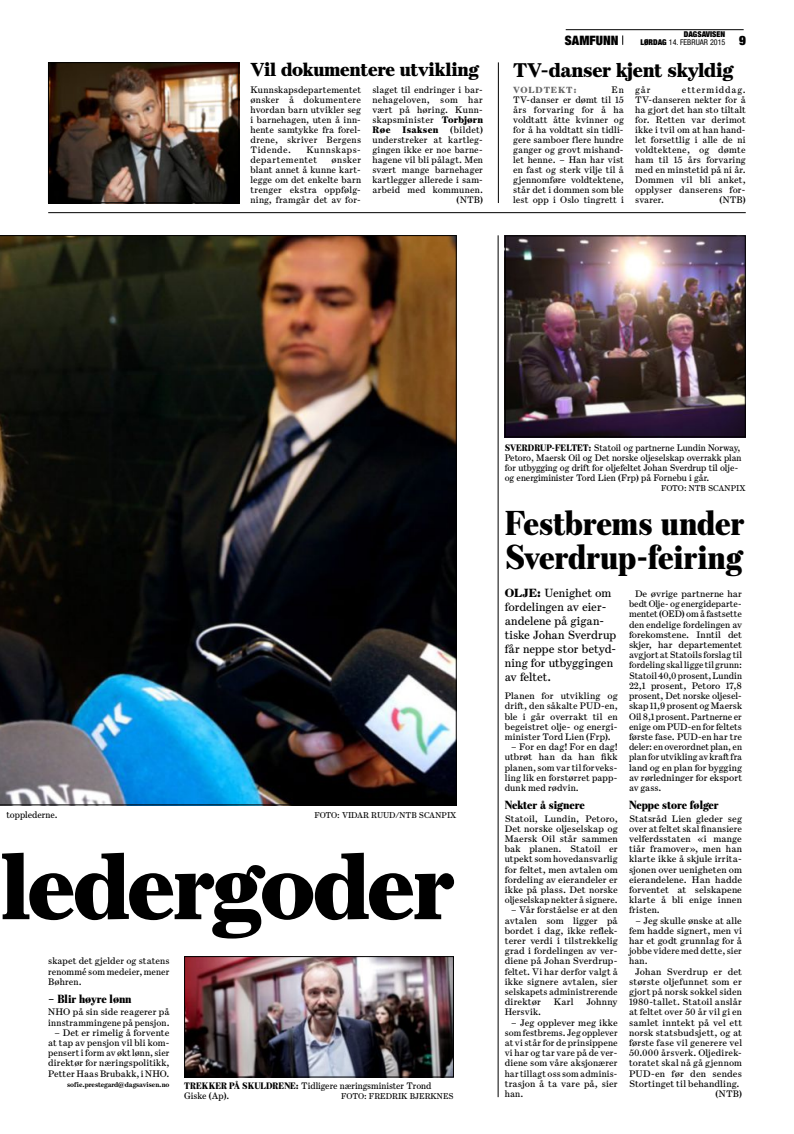
<style>
.page{position:relative;width:794px;height:1134px;background:#fff}
.page>*{position:absolute;margin:0;border:0;box-sizing:border-box;transform-origin:0 0}
.t1{font:900 94px "Escrow Text";letter-spacing:-.025em;color:#000}
.t2{font:900 35px/34px "Escrow Cond";letter-spacing:-.005em;color:#000}
.t3{font:900 20px "Escrow Text";letter-spacing:-.015em;color:#000}
.t4{font:900 19px "Escrow Text";letter-spacing:-.015em;color:#000}
.t5{font:900 condensed 13px "Helvetica Neue LT Std";color:#000}
.t6{font:12px/14px "Escrow Text";letter-spacing:-.005em;color:#000}
.t7{font:900 12px "Escrow Cond";color:#000}
.t8{font:9.5px/10.2px "Escrow Text";letter-spacing:.01em;color:#000;text-align:justify}
.t9{font:9.5px/10px "Escrow Text";letter-spacing:.045em;color:#000}
.t10{font:900 9px "Escrow Text";letter-spacing:.095em;color:#666}
.t11{font:8.5px "Escrow Text";color:#000}
.t12{font:900 condensed 8px/7.3px "Helvetica Neue LT Std";color:#000;text-align:right}
.t13{font:700 7px "Escrow Text";color:#000}
.s1{font-weight:900}
.s2{font-weight:400}
.s3{font-family:"Escrow Cond";font-weight:900}
</style>
<div class="page">
<hr style="left:566px;top:30px;width:177px;height:1px;background:#000">
<hr style="left:498px;top:62px;width:1px;height:141px;background:#000">
<hr style="left:48px;top:212px;width:698px;height:1px;background:#000">
<img style="left:50px;top:64px;width:187px;height:137px">
<div style="left:48px;top:62px;width:191px;height:141px;border:1px solid #000"></div>
<img style="left:0;top:235px;width:456px;height:570px">
<img style="left:186px;top:958px;width:266px;height:117px">
<div style="left:184px;top:956px;width:270px;height:121px;border:1px solid #000"></div>
<img style="left:507px;top:237px;width:237px;height:198px">
<div style="left:505px;top:235px;width:241px;height:202px;border:1px solid #000"></div>
<hr style="left:498px;top:235px;width:1px;height:862px;background:#000">
<h3 class="t4" style="left:250px;top:58px;width:230px">Vil dokumentere utvikling</h3>
<p class="t8" style="left:250px;top:84px;width:112px">Kunnskapsdepartementet ønsker å dokumentere hvordan barn utvikler seg i barnehagen, uten å inn&shy;hente samtykke fra forel&shy;drene, skriver Bergens Tidende.</p>
<p class="t9" style="left:250px;top:144px;width:112px;text-indent:56px">Kunnskaps&shy;departementet</p>
<p class="t8" style="left:250px;top:154px;width:112px;text-indent:81px">ønsker blant annet å kunne kart&shy;legge om det enkelte barn trenger ekstra oppfølg&shy;ning, framgår det av for-</p>
<p class="t8" style="left:372px;top:84px;width:112px">slaget til endringer i bar&shy;nehageloven, som har vært på høring. Kunn&shy;skapsminister <span class="s1">Torbjørn Røe</span></p>
<p class="t8" style="left:372px;top:124px;width:112px;text-align:right"><span class="s1">Isaksen</span> (bildet) understreker at kartleg&shy;gingen ikke er noe barne&shy;hagene vil bli pålagt. Men svært mange barnehager kartlegger allerede i sam&shy;arbeid med kommunen. (NTB)</p>
<p class="t12" style="left:640px;top:31px;width:86px">DAGSAVISEN<br>LØRDAG <span class="s2">14. FEBRUAR 2015</span></p>
<h3 class="t5" style="left:565px;top:32px;width:55px">SAMFUNN</h3>
<h3 class="t5" style="left:739px;top:32px;width:8px">9</h3>
<h3 class="t3" style="left:513px;top:58px;width:222px">TV-danser kjent skyldig</h3>
<p class="t8" style="left:513px;top:84px;width:112px;text-indent:98px">En TV-danser er dømt til 15 års forvaring for å ha voldtatt åtte kvinner og for å ha voldtatt sin tidli&shy;gere samboer flere hundre ganger og grovt mishand&shy;let henne. – Han har vist en fast og sterk vilje til å gjennomføre voldtektene, står det i dommen som ble lest opp i Oslo tingrett i</p>
<p class="t8" style="left:635px;top:84px;width:17px">går</p>
<p class="t8" style="left:635px;top:84px;width:112px;text-indent:47px">ettermiddag.<br>TV-danseren nekter for å ha gjort det han sto tiltalt for. Retten var derimot ikke i tvil om at han hand&shy;let forsettlig i alle de ni voldtektene, og dømte ham til 15 års forvaring med en minstetid på ni år.<br>Dommen vil bli anket, opplyser danserens for&shy;svarer.</p>
<p class="t10" style="left:513px;top:84px;width:65px">VOLDTEKT:</p>
<p class="t8" style="left:719px;top:194px;width:28px">(NTB)</p>
<p class="t8" style="left:7px;top:809px;width:52px">topplederne.</p>
<p class="t11" style="left:314px;top:809px;width:144px">FOTO: VIDAR RUUD/NTB SCANPIX</p>
<h1 class="t1" style="left:0;top:829px;width:454px">ledergoder</h1>
<p class="t8" style="left:48px;top:956px;width:123px">skapet det gjelder og statens renommé som medeier, mener Bøhren.</p>
<p class="t7" style="left:48px;top:992px;width:85px">– Blir høyre lønn</p>
<p class="t8" style="left:48px;top:1007px;width:123px">NHO på sin side reagerer på innstrammingene på pensjon.</p>
<p class="t8" style="left:48px;top:1027px;width:123px;text-indent:6px">– Det er rimelig å forvente at tap av pensjon vil bli kom&shy;pensert i form av økt lønn, sier direktør for næringspolitikk, Petter Haas Brubakk, i NHO.</p>
<p class="t13" style="left:67px;top:1080px;width:104px">sofie.prestegard@dagsavisen.no</p>
<p class="t8" style="left:184px;top:1080px;width:249px"><span class="s3">TREKKER PÅ SKULDRENE:</span> Tidligere næringsminister Trond<br>Giske (Ap).</p>
<p class="t11" style="left:341px;top:1091px;width:114px">FOTO: FREDRIK BJERKNES</p>
<p class="t8" style="left:505px;top:443px;width:238px;text-align:left"><span class="s3">SVERDRUP-FELTET:</span> Statoil og partnerne Lundin Norway, Petoro, Maersk Oil og Det norske oljeselskap overrakk plan for utbygging og drift for oljefeltet Johan Sverdrup til olje&shy;og energiminister Tord Lien (Frp) på Fornebu i går.</p>
<p class="t11" style="left:661px;top:483px;width:86px">FOTO: NTB SCANPIX</p>
<h2 class="t2" style="left:505px;top:505px;width:241px">Festbrems under<br>Sverdrup-feiring</h2>
<p class="t6" style="left:505px;top:586px;width:113px"><span class="s1">OLJE:</span> Uenighet om fordelingen av eier&shy;andelene på gigan&shy;tiske Johan Sverdrup får neppe stor betyd&shy;ning for utbyggingen av feltet.</p>
<p class="t8" style="left:505px;top:691px;width:114px">Planen for utvikling og drift, den såkalte PUD-en, ble i går overrakt til en begeistret olje- og energi&shy;minister Tord Lien (Frp).</p>
<p class="t8" style="left:505px;top:742px;width:114px;text-indent:6px">– For en dag! For en dag! utbrøt han da han fikk planen, som var til forveks&shy;ling lik en forstørret papp&shy;dunk med rødvin.</p>
<p class="t7" style="left:505px;top:798px;width:81px">Nekter å signere</p>
<p class="t8" style="left:505px;top:813px;width:114px">Statoil, Lundin, Petoro, Det norske oljeselskap og Maersk Oil står sammen bak planen. Statoil er utpekt som hovedansvarlig for feltet, men avtalen om fordeling av eierandeler er ikke på plass. Det norske oljeselskap nekter å signere.</p>
<p class="t8" style="left:505px;top:905px;width:114px;text-indent:6px">– Vår forståelse er at den avtalen som ligger på bordet i dag, ikke reflek&shy;terer verdi i tilstrekkelig grad i fordelingen av ver&shy;diene på Johan Sverdrup&shy;feltet. Vi har derfor valgt å ikke signere avtalen, sier selskapets administrerende direktør</p>
<p class="t8" style="left:554px;top:997px;width:21px">Karl</p>
<p class="t8" style="left:586px;top:997px;width:33px">Johnny</p>
<p class="t8" style="left:505px;top:1007px;width:38px">Hersvik.</p>
<p class="t8" style="left:505px;top:1017px;width:114px;text-indent:6px">– Jeg opplever meg ikke som festbrems. Jeg opplever at vi står for de prinsippene vi har og tar vare på de ver&shy;diene som våre aksjonærer har tillagt oss som adminis&shy;trasjon å ta vare på, sier han.</p>
<p class="t8" style="left:629px;top:589px;width:114px;text-indent:6px">De øvrige partnerne har bedt Olje- og energideparte&shy;mentet (OED) om å fastsette den endelige fordelingen av forekomstene. Inntil det skjer, har departementet avgjort at Statoils forslag til fordeling skal ligge til grunn:<br>Statoil 40,0 prosent, Lundin 22,1 prosent, Petoro 17,8 prosent, Det norske oljesel&shy;skap 11,9 prosent og Maersk Oil 8,1 prosent. Partnerne er enige om PUD-en for feltets første fase. PUD-en har tre deler: en overordnet plan, en plan for utvikling av kraft fra land og en plan for bygging av rørledninger for eksport av gass.</p>
<p class="t7" style="left:629px;top:798px;width:91px">Neppe store følger</p>
<p class="t8" style="left:629px;top:813px;width:114px">Statsråd Lien gleder seg over at feltet skal finansiere velferdsstaten «i mange tiår framover», men han klarte ikke å skjule irrita&shy;sjonen over uenigheten om eierandelene. Han hadde forventet at selskapene klarte å bli enige innen fristen.</p>
<p class="t8" style="left:629px;top:915px;width:114px;text-indent:6px">– Jeg skulle ønske at alle fem hadde signert, men vi har et godt grunnlag for å jobbe videre med dette, sier han.</p>
<p class="t8" style="left:629px;top:966px;width:114px;text-align:right">Johan Sverdrup er det største oljefunnet som er gjort på norsk sokkel siden<br>1980-tallet. Statoil anslår at feltet over 50 år vil gi en samlet inntekt på vel ett norsk statsbudsjett, og at første fase vil generere vel<br>50.000 årsverk. Oljedirek&shy;toratet skal nå gå gjennom<br>PUD-en før den sendes<br>Stortinget til behandling. (NTB)</p>
</div>
